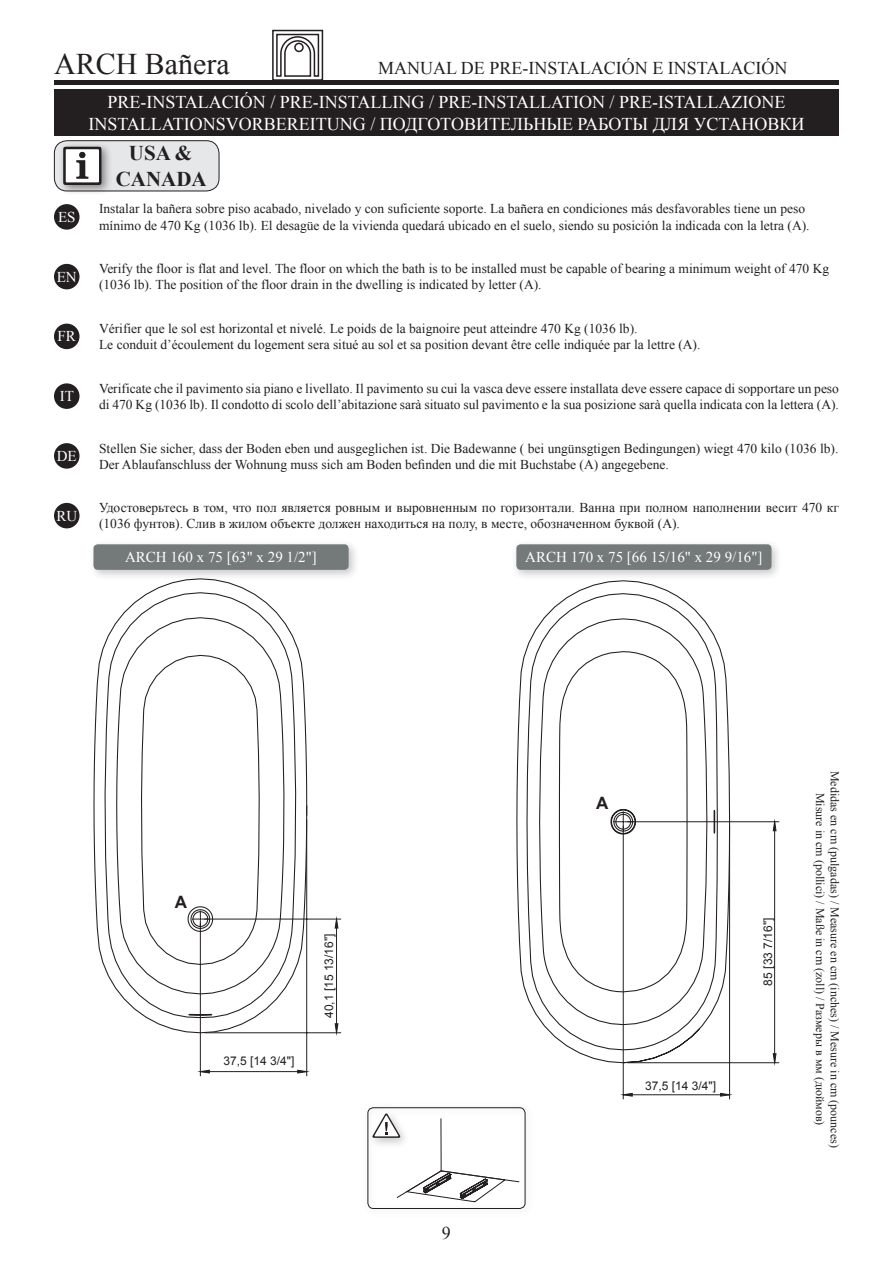
<style>
.page{position:relative;width:893px;height:1263px;background:#fff}
.page>*{position:absolute;margin:0;border:0;box-sizing:border-box;transform-origin:0 0}
.t1{font:30px "Times New Roman";color:#231f20}
.t2{font:700 21px/25.2px "Times New Roman";color:#231f20;text-align:center}
.t3{font:18px/21.6px "Times New Roman";color:#fff;text-align:center}
.t4{font:18px "Times New Roman";color:#231f20}
.t5{font:700 16.95px "Arial";color:#231f20}
.t6{font:15px "Times New Roman";color:#fff}
.t7{font:13.5px/16.2px "Times New Roman";color:#231f20}
.t8{font:12px/14.4px "Times New Roman";color:#231f20;text-align:center}
.t9{font:12px "Arial";color:#231f20}
</style>
<div class="page">
<hr style="left:54px;top:81px;width:785px;height:4px;background:#231f20">
<svg style="left:271px;top:29px;width:53px;height:52px"></svg>
<div style="left:54px;top:204px;width:26px;height:26px;background:#231f20;border-radius:50%"></div>
<div style="left:54px;top:383px;width:26px;height:26px;background:#231f20;border-radius:50%"></div>
<div style="left:54px;top:324px;width:26px;height:25px;background:#231f20;border-radius:50%"></div>
<div style="left:54px;top:264px;width:26px;height:25px;background:#231f20;border-radius:50%"></div>
<div style="left:54px;top:443px;width:26px;height:26px;background:#231f20;border-radius:50%"></div>
<div style="left:54px;top:503px;width:26px;height:25px;background:#231f20;border-radius:50%"></div>
<div style="left:367px;top:1107px;width:159px;height:102px;border:1px solid #231f20;border-radius:6px"></div>
<div style="left:368px;top:1109px;width:43px;height:40px;background:#fafafa"></div>
<svg style="left:372px;top:1113px;width:147px;height:89px"></svg>
<div style="left:54px;top:89px;width:785px;height:47px;background:#231f20"></div>
<div style="left:54px;top:141px;width:165px;height:50px;background:#e6e7e9;border-radius:13px"></div>
<div style="left:54px;top:140px;width:165px;height:51px;border:1px solid #231f20;border-radius:13px"></div>
<div style="left:58px;top:141px;width:55px;height:55px;background:#231f20;opacity:.5"></div>
<svg style="left:63px;top:147px;width:38px;height:38px"></svg>
<div style="left:511px;top:539px;width:271px;height:42px;background:#231f20;opacity:.25"></div>
<div style="left:516px;top:544px;width:255px;height:26px;background:#747979;border-radius:4px"></div>
<div style="left:88px;top:539px;width:272px;height:42px;background:#231f20;opacity:.25"></div>
<div style="left:93px;top:544px;width:256px;height:26px;background:#747979;border-radius:4px"></div>
<svg style="left:93px;top:578px;width:215px;height:455px"></svg>
<hr style="left:200px;top:923px;width:1px;height:153px;background:#231f20">
<hr style="left:306px;top:820px;width:1px;height:256px;background:#231f20">
<hr style="left:205px;top:1032px;width:136px;height:1px;background:#231f20">
<hr style="left:205px;top:919px;width:136px;height:1px;background:#231f20">
<svg style="left:192px;top:911px;width:147px;height:163px"></svg>
<svg style="left:516px;top:580px;width:215px;height:483px"></svg>
<hr style="left:623px;top:826px;width:1px;height:273px;background:#231f20">
<hr style="left:729px;top:826px;width:1px;height:273px;background:#231f20">
<hr style="left:627px;top:1062px;width:152px;height:1px;background:#231f20">
<hr style="left:627px;top:821px;width:152px;height:1px;background:#231f20">
<svg style="left:613px;top:812px;width:164px;height:285px"></svg>
<h1 class="t1" style="left:54px;top:44px;width:177px">ARCH Bañera</h1>
<h3 class="t4" style="left:378px;top:56px;width:411px">MANUAL DE PRE-INSTALACIÓN E INSTALACIÓN</h3>
<h3 class="t3" style="left:88px;top:91px;width:718px">PRE-INSTALACIÓN / PRE-INSTALLING / PRE-INSTALLATION / PRE-ISTALLAZIONE<br>INSTALLATIONSVORBEREITUNG / ПОДГОТОВИТЕЛЬНЫЕ РАБОТЫ ДЛЯ УСТАНОВКИ</h3>
<h2 class="t2" style="left:116px;top:140px;width:92px">USA &amp;<br>CANADA</h2>
<p class="t6" style="left:58px;top:207px;width:19px">ES</p>
<p class="t7" style="left:99px;top:201px;width:712px">Instalar la bañera sobre piso acabado, nivelado y con suficiente soporte. La bañera en condiciones más desfavorables tiene un peso mínimo de 470 Kg (1036 lb). El desagüe de la vivienda quedará ubicado en el suelo, siendo su posición la indicada con la letra (A).</p>
<p class="t6" style="left:57px;top:266px;width:21px">EN</p>
<p class="t7" style="left:99px;top:260px;width:732px">Verify the floor is flat and level. The floor on which the bath is to be installed must be capable of bearing a minimum weight of 470 Kg (1036 lb). The position of the floor drain in the dwelling is indicated by letter (A).</p>
<p class="t6" style="left:58px;top:326px;width:20px">FR</p>
<p class="t7" style="left:99px;top:320px;width:603px">Vérifier que le sol est horizontal et nivelé. Le poids de la baignoire peut atteindre 470 Kg (1036 lb).<br>Le conduit d’écoulement du logement sera situé au sol et sa position devant être celle indiquée par la lettre (A).</p>
<p class="t6" style="left:60px;top:386px;width:16px">IT</p>
<p class="t7" style="left:99px;top:380px;width:741px">Verificate che il pavimento sia piano e livellato. Il pavimento su cui la vasca deve essere installata deve essere capace di sopportare un peso di 470 Kg (1036 lb). Il condotto di scolo dell’abitazione sarà situato sul pavimento e la sua posizione sarà quella indicata con la lettera (A).</p>
<p class="t6" style="left:57px;top:446px;width:21px">DE</p>
<p class="t7" style="left:99px;top:440px;width:741px">Stellen Sie sicher, dass der Boden eben und ausgeglichen ist. Die Badewanne ( bei ungünsgtigen Bedingungen) wiegt 470 kilo (1036 lb).<br>Der Ablaufanschluss der Wohnung muss sich am Boden befinden und die mit Buchstabe (A) angegebene.</p>
<p class="t7" style="left:99px;top:499px;width:741px">Удостоверьтесь в том, что пол является ровным и выровненным по горизонтали. Ванна при полном наполнении весит 470 кг (1036 фунтов). Слив в жилом объекте должен находиться на полу, в месте, обозначенном буквой (А).</p>
<p class="t6" style="left:56px;top:505px;width:22px">RU</p>
<p class="t6" style="left:125px;top:547px;width:193px">ARCH 160 x 75 [63" x 29 1/2"]</p>
<p class="t6" style="left:525px;top:547px;width:239px">ARCH 170 x 75 [66 15/16" x 29 9/16"]</p>
<p class="t5" style="left:175px;top:891px;width:14px">A</p>
<p class="t9" style="left:223px;top:1052px;width:72px">37,5 [14 3/4"]</p>
<p class="t9" style="left:321px;top:1018px;width:86px;rotate:-90deg">40,1 [15 13/16"]</p>
<h3 class="t4" style="left:442px;top:1221px;width:10px">9</h3>
<p class="t5" style="left:596px;top:791px;width:14px">A</p>
<p class="t9" style="left:645px;top:1078px;width:72px">37,5 [14 3/4"]</p>
<p class="t9" style="left:760px;top:985px;width:69px;rotate:-90deg">85 [33 7/16"]</p>
<p class="t8" style="left:842px;top:770px;width:378px;rotate:90deg">Medidas en cm (pulgadas) / Measure en cm (inches) / Mesure in cm (pounces)<br>Misure in cm (pollici) / Maße in cm (zoll) / Размеры в мм (дюймов)</p>
</div>
